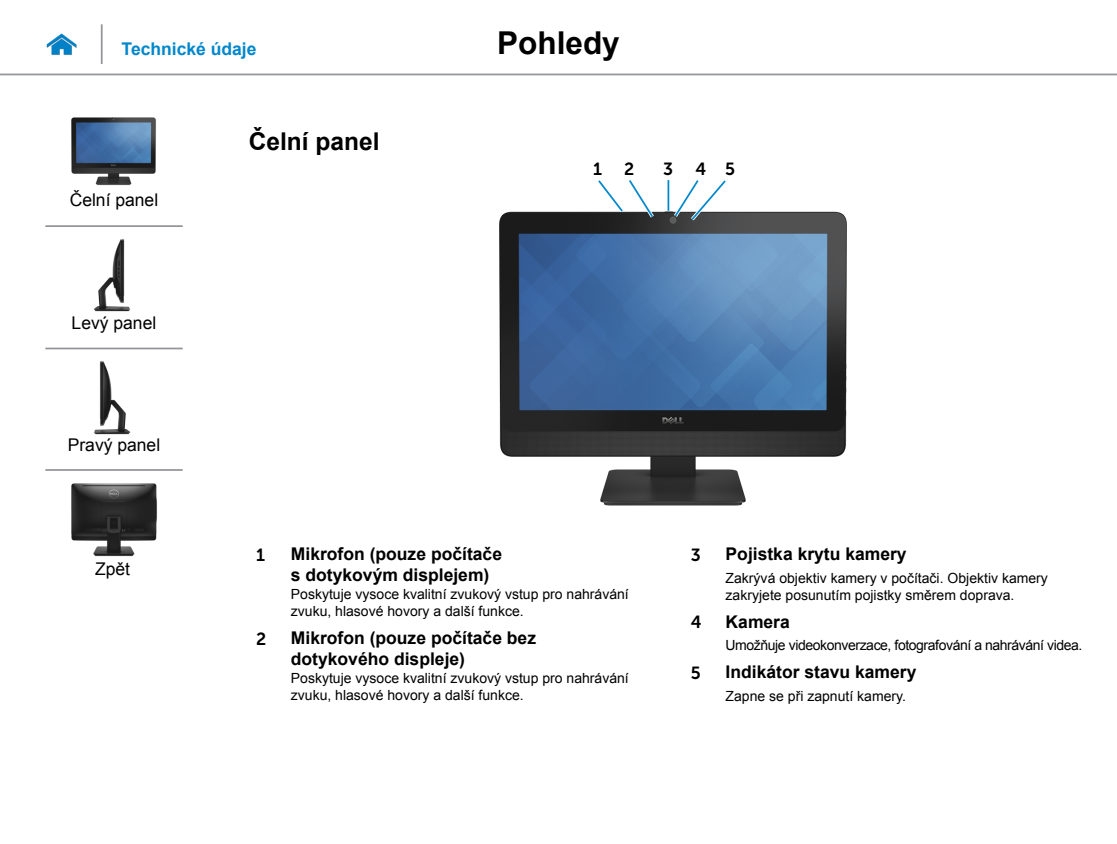
<style>
.page{position:relative;width:1117px;height:844px;background:#fff}
.page>*{position:absolute;margin:0;border:0;box-sizing:border-box;transform-origin:0 0}
.t1{font:700 31.5px "Arial";color:#000}
.Head2{font:700 24.5px "Arial";color:#000}
.Callout_Head{font:700 17.5px/21px "Arial";color:#000}
.t2{font:17.5px "Arial";color:#000}
.Hyperlink{font:700 17.5px "Arial";color:#0087cc}
.Callout-L{font:17.5px "Museo Sans For Dell 700";color:#000}
.Callout_Head-2{font:17.5px "Museo Sans For Dell 700";color:#000}
.Callout_description{font:14px/17.5px "Arial";color:#000}
.Callout_description-2{font:14px "Arial";letter-spacing:-.03em;color:#000}
</style>
<div class="page">
<hr style="left:0;top:74px;width:1116px;height:1px;background:#939598">
<img style="left:46px;top:33px;width:31px;height:23px">
<img style="left:499px;top:211px;width:348px;height:295px">
<svg style="left:669px;top:180px;width:1px;height:31px"></svg>
<hr style="left:667px;top:180px;width:2px;height:31px;background:#0087cc">
<svg style="left:594px;top:180px;width:63px;height:41px"></svg>
<svg style="left:670px;top:180px;width:59px;height:44px"></svg>
<hr style="left:101px;top:24px;width:2px;height:40px;background:#939598">
<img style="left:71px;top:117px;width:85px;height:69px">
<img style="left:94px;top:239px;width:36px;height:73px">
<img style="left:94px;top:361px;width:36px;height:73px">
<img style="left:71px;top:483px;width:86px;height:73px">
<hr style="left:45px;top:225px;width:138px;height:2px;background:#939598">
<hr style="left:45px;top:347px;width:138px;height:2px;background:#939598">
<hr style="left:45px;top:469px;width:138px;height:1px;background:#939598">
<p class="Hyperlink" style="left:122px;top:37px;width:136px">Technické údaje</p>
<h1 class="t1" style="left:497px;top:22px;width:124px">Pohledy</h1>
<p class="t2" style="left:70px;top:189px;width:90px">Čelní panel</p>
<p class="t2" style="left:72px;top:311px;width:86px">Levý panel</p>
<p class="t2" style="left:68px;top:433px;width:94px">Pravý panel</p>
<p class="t2" style="left:95px;top:557px;width:37px">Zpět</p>
<p class="Head2" style="left:249px;top:125px;width:132px">Čelní panel</p>
<p class="Callout-L" style="left:593px;top:159px;width:10px">1</p>
<p class="Callout-L" style="left:624px;top:159px;width:12px">2</p>
<p class="Callout-L" style="left:663px;top:159px;width:12px">3</p>
<p class="Callout-L" style="left:695px;top:159px;width:12px">4</p>
<p class="Callout-L" style="left:724px;top:159px;width:11px">5</p>
<p class="Callout-L" style="left:256px;top:544px;width:10px">1</p>
<p class="Callout_Head" style="left:291px;top:544px;width:212px">Mikrofon (pouze počítače s dotykovým displejem)</p>
<p class="Callout_description" style="left:291px;top:585px;width:339px">Poskytuje vysoce kvalitní zvukový vstup pro nahrávání zvuku, hlasové hovory a další funkce.</p>
<p class="Callout_Head-2" style="left:256px;top:629px;width:12px">2</p>
<p class="Callout_Head" style="left:291px;top:628px;width:247px">Mikrofon (pouze počítače bez dotykového displeje)</p>
<p class="Callout_description" style="left:291px;top:669px;width:339px">Poskytuje vysoce kvalitní zvukový vstup pro nahrávání zvuku, hlasové hovory a další funkce.</p>
<p class="Callout_Head-2" style="left:690px;top:544px;width:12px">3</p>
<p class="Callout_Head" style="left:725px;top:544px;width:182px">Pojistka krytu kamery</p>
<p class="Callout_description" style="left:725px;top:569px;width:324px">Zakrývá objektiv kamery v počítači. Objektiv kamery zakryjete posunutím pojistky směrem doprava.</p>
<p class="Callout_Head-2" style="left:690px;top:612px;width:12px">4</p>
<p class="Callout_Head" style="left:725px;top:611px;width:66px">Kamera</p>
<p class="Callout_description-2" style="left:725px;top:636px;width:358px">Umožňuje videokonverzace, fotografování a nahrávání videa.</p>
<p class="Callout_Head-2" style="left:690px;top:662px;width:11px">5</p>
<p class="Callout_Head" style="left:725px;top:661px;width:192px">Indikátor stavu kamery</p>
<p class="Callout_description" style="left:725px;top:687px;width:182px">Zapne se při zapnutí kamery.</p>
</div>
